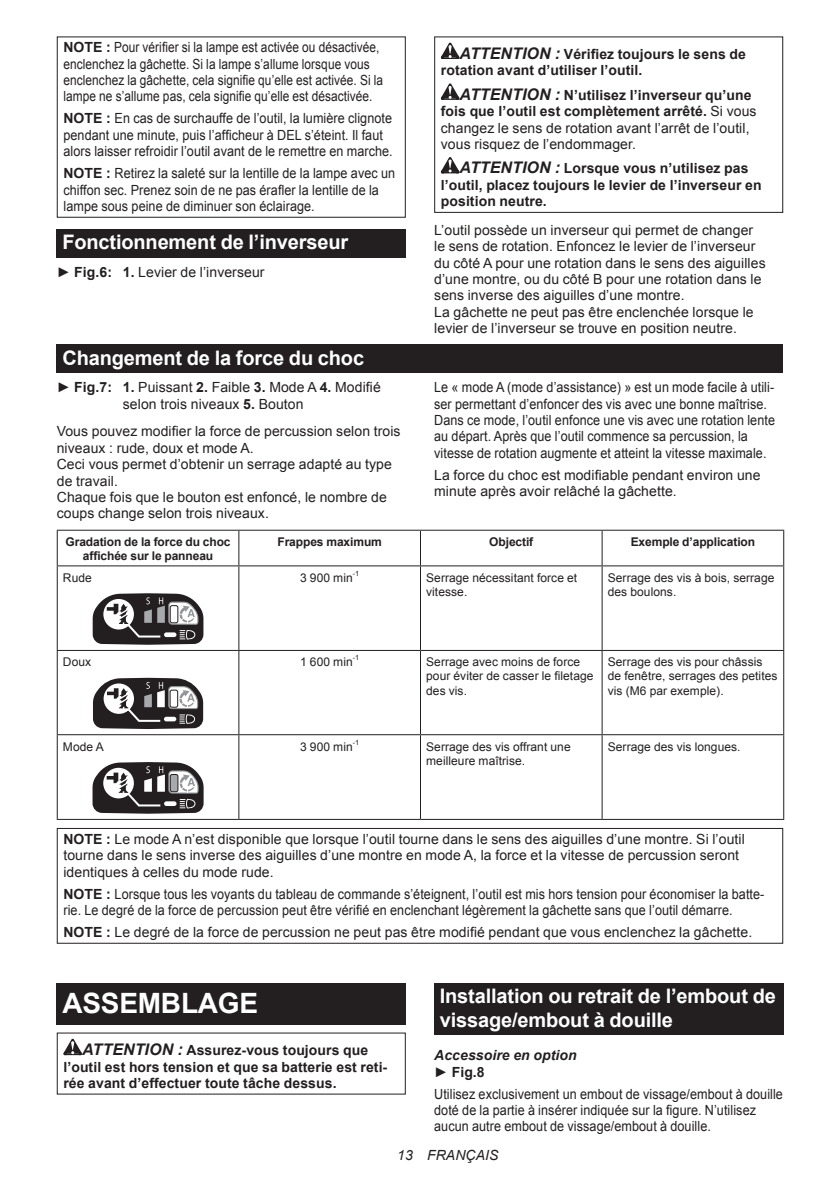
<style>
.page{position:relative;width:840px;height:1191px;background:#fff}
.page>*{position:absolute;margin:0;border:0;box-sizing:border-box;transform-origin:0 0}
.t1{font:700 28px "Arial";letter-spacing:-.01em;color:#fff}
.t2{font:700 20px/23.4px "Arial";letter-spacing:-.01em;color:#fff}
.t3{font:14px/16.4px "Arial";letter-spacing:.005em;color:#231f20}
.t4{font:14px/16.4px "Arial";letter-spacing:.005em;color:#231f20;scale:.9 1}
.t5{font:700 14px/16.4px "Arial";letter-spacing:.005em;color:#231f20}
.t6{font:14px/16.4px "Arial";letter-spacing:.005em;color:#231f20;scale:.85 1}
.t7{font:italic 700 14px/16.4px "Arial";letter-spacing:.005em;color:#231f20}
.t8{font:italic 14px "Arial";letter-spacing:.005em;color:#231f20}
.t9{font:12px/14px "Arial";letter-spacing:.005em;color:#231f20}
.t10{font:700 12px/14px "Arial";letter-spacing:-.01em;color:#231f20;text-align:center}
.t11{font:7.2px "Arial";color:#231f20}
.s1{font-weight:700}
.s2{font-style:italic;font-size:16px}
.s3{font-weight:700;font-style:italic;font-size:16px}
.s4{font-weight:400;font-style:normal}
.s5{font-style:normal}
</style>
<div class="page">
<div style="left:57px;top:36px;width:348px;height:182px;border:1px solid #231f20"></div>
<div style="left:57px;top:229px;width:348px;height:29px;background:#231f20"></div>
<svg style="left:440px;top:43px;width:19px;height:16px"></svg>
<svg style="left:440px;top:83px;width:19px;height:17px"></svg>
<svg style="left:440px;top:157px;width:19px;height:16px"></svg>
<div style="left:434px;top:36px;width:348px;height:177px;border:1px solid #231f20"></div>
<div style="left:57px;top:344px;width:725px;height:29px;background:#231f20"></div>
<hr style="left:57px;top:530px;width:182px;height:1px;background:#231f20">
<hr style="left:57px;top:531px;width:1px;height:34px;background:#231f20">
<hr style="left:239px;top:530px;width:181px;height:1px;background:#231f20">
<hr style="left:238px;top:531px;width:1px;height:34px;background:#231f20">
<hr style="left:420px;top:530px;width:181px;height:1px;background:#231f20">
<hr style="left:420px;top:531px;width:1px;height:34px;background:#231f20">
<hr style="left:601px;top:530px;width:182px;height:1px;background:#231f20">
<hr style="left:601px;top:531px;width:1px;height:34px;background:#231f20">
<hr style="left:782px;top:531px;width:1px;height:34px;background:#231f20">
<hr style="left:57px;top:565px;width:182px;height:1px;background:#231f20">
<hr style="left:57px;top:566px;width:1px;height:84px;background:#231f20">
<hr style="left:239px;top:565px;width:181px;height:1px;background:#231f20">
<hr style="left:238px;top:566px;width:1px;height:84px;background:#231f20">
<hr style="left:420px;top:565px;width:181px;height:1px;background:#231f20">
<hr style="left:420px;top:566px;width:1px;height:84px;background:#231f20">
<hr style="left:601px;top:565px;width:182px;height:1px;background:#231f20">
<hr style="left:601px;top:566px;width:1px;height:84px;background:#231f20">
<hr style="left:782px;top:566px;width:1px;height:84px;background:#231f20">
<hr style="left:57px;top:650px;width:182px;height:1px;background:#231f20">
<hr style="left:57px;top:651px;width:1px;height:83px;background:#231f20">
<hr style="left:239px;top:650px;width:181px;height:1px;background:#231f20">
<hr style="left:238px;top:651px;width:1px;height:83px;background:#231f20">
<hr style="left:420px;top:650px;width:181px;height:1px;background:#231f20">
<hr style="left:420px;top:651px;width:1px;height:83px;background:#231f20">
<hr style="left:601px;top:650px;width:182px;height:1px;background:#231f20">
<hr style="left:601px;top:651px;width:1px;height:83px;background:#231f20">
<hr style="left:782px;top:651px;width:1px;height:83px;background:#231f20">
<hr style="left:57px;top:734px;width:182px;height:1px;background:#231f20">
<hr style="left:57px;top:735px;width:1px;height:84px;background:#231f20">
<hr style="left:239px;top:734px;width:181px;height:1px;background:#231f20">
<hr style="left:238px;top:735px;width:1px;height:84px;background:#231f20">
<hr style="left:420px;top:734px;width:181px;height:1px;background:#231f20">
<hr style="left:420px;top:735px;width:1px;height:84px;background:#231f20">
<hr style="left:601px;top:734px;width:182px;height:1px;background:#231f20">
<hr style="left:601px;top:735px;width:1px;height:84px;background:#231f20">
<hr style="left:782px;top:735px;width:1px;height:84px;background:#231f20">
<hr style="left:57px;top:819px;width:182px;height:1px;background:#231f20">
<hr style="left:239px;top:819px;width:181px;height:1px;background:#231f20">
<hr style="left:420px;top:819px;width:181px;height:1px;background:#231f20">
<hr style="left:601px;top:819px;width:182px;height:1px;background:#231f20">
<svg style="left:93px;top:593px;width:110px;height:52px"></svg>
<svg style="left:93px;top:678px;width:110px;height:51px"></svg>
<svg style="left:92px;top:762px;width:111px;height:51px"></svg>
<div style="left:57px;top:828px;width:725px;height:115px;border:1px solid #231f20"></div>
<div style="left:57px;top:983px;width:348px;height:41px;background:#231f20"></div>
<svg style="left:63px;top:1038px;width:19px;height:17px"></svg>
<div style="left:434px;top:983px;width:348px;height:52px;background:#231f20"></div>
<p class="t6" style="left:63px;top:39px;width:377px"><span class="s1">NOTE :</span> Pour vérifier si la lampe est activée ou désactivée, enclenchez la gâchette. Si la lampe s’allume lorsque vous enclenchez la gâchette, cela signifie qu’elle est activée. Si la lampe ne s’allume pas, cela signifie qu’elle est désactivée.</p>
<p class="t4" style="left:63px;top:110px;width:367px"><span class="s1">NOTE :</span> En cas de surchauffe de l’outil, la lumière clignote pendant une minute, puis l’afficheur à DEL s’éteint. Il faut alors laisser refroidir l’outil avant de le remettre en marche.</p>
<p class="t4" style="left:63px;top:165px;width:370px"><span class="s1">NOTE :</span> Retirez la saleté sur la lentille de la lampe avec un chiffon sec. Prenez soin de ne pas érafler la lentille de la lampe sous peine de diminuer son éclairage.</p>
<h2 class="t2" style="left:62px;top:231px;width:287px">Fonctionnement de l’inverseur</h2>
<p class="t3" style="left:57px;top:264px;width:209px">► <span class="s1">Fig.6: 1.</span> Levier de l’inverseur</p>
<h2 class="t2" style="left:62px;top:346px;width:303px">Changement de la force du choc</h2>
<p class="t3" style="left:123px;top:379px;width:259px;text-indent:-66px">► <span class="s1">Fig.7: 1.</span> Puissant <span class="s1">2.</span> Faible <span class="s1">3.</span> Mode A <span class="s1">4.</span> Modifié selon trois niveaux <span class="s1">5.</span> Bouton</p>
<p class="t3" style="left:57px;top:423px;width:345px">Vous pouvez modifier la force de percussion selon trois niveaux : rude, doux et mode A.<br>Ceci vous permet d’obtenir un serrage adapté au type de travail.<br>Chaque fois que le bouton est enfoncé, le nombre de coups change selon trois niveaux.</p>
<p class="t5" style="left:440px;top:46px;width:306px;text-indent:19px"><span class="s2">ATTENTION :</span> Vérifiez toujours le sens de rotation avant d’utiliser l’outil.</p>
<p class="t3" style="left:440px;top:87px;width:317px;text-indent:19px"><span class="s3">ATTENTION :</span> <span class="s1">N’utilisez l’inverseur qu’une fois que l’outil est complètement arrêté.</span> Si vous changez le sens de rotation avant l’arrêt de l’outil, vous risquez de l’endommager.</p>
<p class="t5" style="left:440px;top:161px;width:322px;text-indent:19px"><span class="s2">ATTENTION :</span> Lorsque vous n’utilisez pas l’outil, placez toujours le levier de l’inverseur en position neutre.</p>
<p class="t3" style="left:434px;top:222px;width:333px">L’outil possède un inverseur qui permet de changer le sens de rotation. Enfoncez le levier de l’inverseur du côté A pour une rotation dans le sens des aiguilles d’une montre, ou du côté B pour une rotation dans le sens inverse des aiguilles d’une montre.<br>La gâchette ne peut pas être enclenchée lorsque le levier de l’inverseur se trouve en position neutre.</p>
<p class="t4" style="left:434px;top:379px;width:380px">Le « mode A (mode d’assistance) » est un mode facile à utili&shy;ser permettant d’enfoncer des vis avec une bonne maîtrise.<br>Dans ce mode, l’outil enfonce une vis avec une rotation lente au départ. Après que l’outil commence sa percussion, la vitesse de rotation augmente et atteint la vitesse maximale.</p>
<p class="t3" style="left:434px;top:467px;width:328px">La force du choc est modifiable pendant environ une minute après avoir relâché la gâchette.</p>
<p class="t10" style="left:65px;top:535px;width:166px">Gradation de la force du choc affichée sur le panneau</p>
<p class="t10" style="left:277px;top:535px;width:106px">Frappes maximum</p>
<p class="t10" style="left:489px;top:535px;width:45px">Objectif</p>
<p class="t10" style="left:630px;top:535px;width:126px">Exemple d’application</p>
<p class="t9" style="left:63px;top:571px;width:30px">Rude</p>
<p class="t9" style="left:300px;top:571px;width:54px">3 900 min</p>
<p class="t11" style="left:352px;top:568px;width:8px">-1</p>
<p class="t9" style="left:426px;top:571px;width:152px">Serrage nécessitant force et vitesse.</p>
<p class="t9" style="left:607px;top:571px;width:168px">Serrage des vis à bois, serrage des boulons.</p>
<p class="t9" style="left:63px;top:655px;width:30px">Doux</p>
<p class="t9" style="left:300px;top:655px;width:54px">1 600 min</p>
<p class="t11" style="left:352px;top:653px;width:8px">-1</p>
<p class="t9" style="left:426px;top:655px;width:169px">Serrage avec moins de force pour éviter de casser le filetage des vis.</p>
<p class="t9" style="left:607px;top:655px;width:171px">Serrage des vis pour châssis de fenêtre, serrages des petites vis (M6 par exemple).</p>
<p class="t9" style="left:63px;top:739px;width:42px">Mode A</p>
<p class="t9" style="left:300px;top:739px;width:54px">3 900 min</p>
<p class="t11" style="left:352px;top:737px;width:8px">-1</p>
<p class="t9" style="left:426px;top:739px;width:146px">Serrage des vis offrant une meilleure maîtrise.</p>
<p class="t9" style="left:607px;top:739px;width:134px">Serrage des vis longues.</p>
<p class="t3" style="left:63px;top:831px;width:682px"><span class="s1">NOTE :</span> Le mode A n’est disponible que lorsque l’outil tourne dans le sens des aiguilles d’une montre. Si l’outil tourne dans le sens inverse des aiguilles d’une montre en mode A, la force et la vitesse de percussion seront identiques à celles du mode rude.</p>
<p class="t4" style="left:63px;top:885px;width:780px"><span class="s1">NOTE :</span> Lorsque tous les voyants du tableau de commande s’éteignent, l’outil est mis hors tension pour économiser la batte&shy;rie. Le degré de la force de percussion peut être vérifié en enclenchant légèrement la gâchette sans que l’outil démarre.</p>
<p class="t3" style="left:63px;top:924px;width:690px"><span class="s1">NOTE :</span> Le degré de la force de percussion ne peut pas être modifié pendant que vous enclenchez la gâchette.</p>
<h1 class="t1" style="left:62px;top:984px;width:197px">ASSEMBLAGE</h1>
<p class="t5" style="left:63px;top:1042px;width:325px;text-indent:19px"><span class="s2">ATTENTION :</span> Assurez-vous toujours que l’outil est hors tension et que sa batterie est reti&shy;rée avant d’effectuer toute tâche dessus.</p>
<h2 class="t2" style="left:439px;top:985px;width:337px">Installation ou retrait de l’embout de vissage/embout à douille</h2>
<p class="t7" style="left:434px;top:1047px;width:144px">Accessoire en option <span class="s4">►</span> <span class="s5">Fig.8</span></p>
<p class="t4" style="left:434px;top:1085px;width:389px">Utilisez exclusivement un embout de vissage/embout à douille doté de la partie à insérer indiquée sur la figure. N’utilisez aucun autre embout de vissage/embout à douille.</p>
<p class="t8" style="left:397px;top:1146px;width:103px">13 FRANÇAIS</p>
</div>
